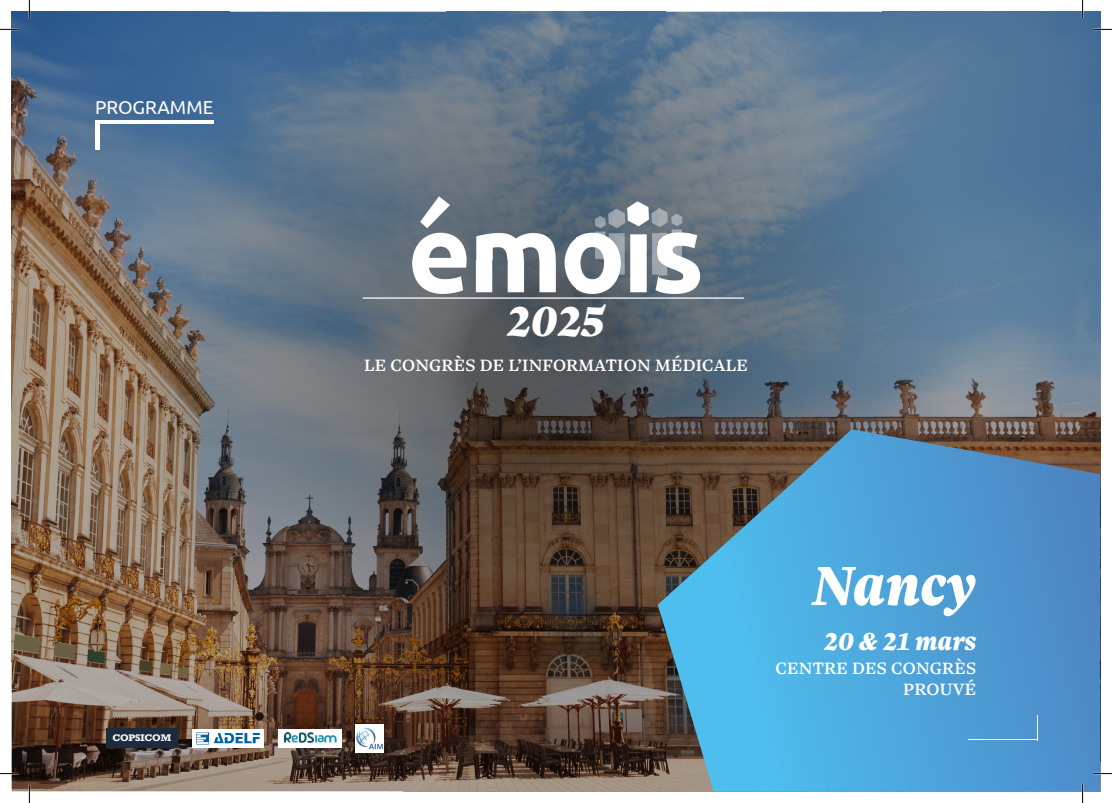
<style>
.page{position:relative;width:1112px;height:803px;background:#fff}
.page>*{position:absolute;margin:0;border:0;box-sizing:border-box;transform-origin:0 0}
.t1{font:italic 300 58.75px "Sole Serif Small Caption";color:#fff}
.t2{font:italic 300 45px "Sole Serif Small Caption";color:#fff}
.t3{font:italic 300 26.25px "Sole Serif Small Caption";color:#fff}
.t4{font:18.75px "Ubuntu";color:#fff}
.t5{font:300 17.5px/21px "Sole Serif Small Caption";letter-spacing:.02em;color:#fff;text-align:right}
.t6{font:700 9px "Rockwell";color:#fff}
</style>
<div class="page">
<img style="left:12px;top:12px;width:434px;height:779px">
<img style="left:446px;top:12px;width:218px;height:185px">
<img style="left:664px;top:12px;width:435px;height:417px">
<img style="left:446px;top:293px;width:219px;height:498px">
<hr style="left:362px;top:297px;width:381px;height:2px;background:#fff">
<img style="left:412px;top:197px;width:287px;height:96px">
<hr style="left:95px;top:120px;width:119px;height:4px;background:#fff">
<div style="left:95px;top:120px;width:5px;height:30px;background:#fff"></div>
<div style="left:278px;top:729px;width:63px;height:19px;background:#fff"></div>
<img style="left:284px;top:733px;width:53px;height:10px">
<div style="left:106px;top:729px;width:71px;height:19px;background:#1c2b3d"></div>
<div style="left:192px;top:729px;width:71px;height:19px;background:#fff"></div>
<svg style="left:196px;top:732px;width:64px;height:12px"></svg>
<img style="left:356px;top:724px;width:27px;height:28px">
<svg style="left:657px;top:429px;width:442px;height:362px;background:#5092bb"></svg>
<hr style="left:968px;top:739px;width:69px;height:1px;background:#fff">
<svg style="left:1036px;top:715px;width:1px;height:24px"></svg>
<svg style="left:0;top:29px;width:19px;height:1px"></svg>
<svg style="left:1092px;top:29px;width:19px;height:1px"></svg>
<svg style="left:0;top:773px;width:19px;height:1px"></svg>
<svg style="left:1092px;top:773px;width:19px;height:1px"></svg>
<svg style="left:29px;top:0;width:1px;height:19px"></svg>
<svg style="left:29px;top:784px;width:1px;height:19px"></svg>
<svg style="left:1081px;top:0;width:2px;height:19px"></svg>
<svg style="left:1081px;top:784px;width:2px;height:19px"></svg>
<p class="t4" style="left:95px;top:96px;width:120px">PROGRAMME</p>
<p class="t6" style="left:112px;top:732px;width:60px">COPSICOM</p>
<h2 class="t2" style="left:507px;top:291px;width:99px">2025</h2>
<p class="t5" style="left:364px;top:353px;width:385px">LE CONGRÈS DE L’INFORMATION MÉDICALE</p>
<h1 class="t1" style="left:812px;top:545px;width:164px">Nancy</h1>
<h3 class="t3" style="left:824px;top:623px;width:153px">20 &amp; 21 mars</h3>
<p class="t5" style="left:775px;top:656px;width:202px">CENTRE DES CONGRÈS<br>PROUVÉ</p>
</div>
